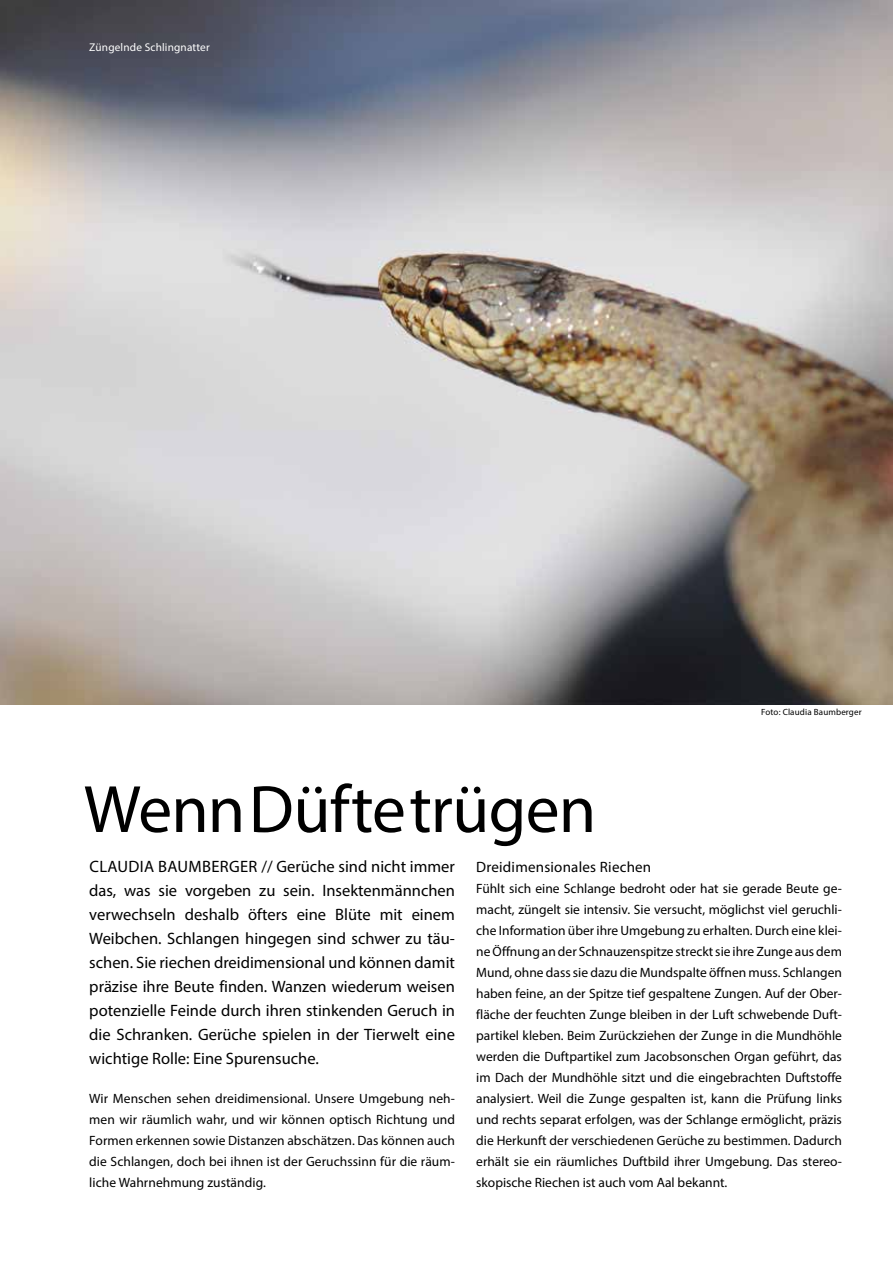
<style>
.page{position:relative;width:893px;height:1263px;background:#fff}
.page>*{position:absolute;margin:0;border:0;box-sizing:border-box;transform-origin:0 0}
.t1{font:67.5px "Myriad Pro";letter-spacing:-.01em;color:#000}
.t2{font:16.5px/24px "Myriad Pro";color:#000;text-align:justify}
.t3{font:15px "Myriad Pro";letter-spacing:.015em;color:#000}
.t4{font:13.5px/21px "Myriad Pro";letter-spacing:.005em;color:#000;text-align:justify}
.t5{font:11.25px "Myriad Pro";letter-spacing:.015em;color:#fff}
.t6{font:9px "Myriad Pro";letter-spacing:.015em;color:#000}
</style>
<div class="page">
<img style="left:0;top:0;width:893px;height:705px">
<p class="t5" style="left:89px;top:40px;width:122px">Züngelnde Schlingnatter</p>
<p class="t6" style="left:761px;top:706px;width:102px">Foto: Claudia Baumberger</p>
<h1 class="t1" style="left:84px;top:768px;width:514px">Wenn Düfte trügen</h1>
<p class="t2" style="left:89px;top:854px;width:367px">CLAUDIA BAUMBERGER // Gerüche sind nicht immer das, was sie vorgeben zu sein. Insektenmännchen verwechseln deshalb öfters eine Blüte mit einem Weibchen. Schlangen hingegen sind schwer zu täu&shy;schen. Sie riechen dreidimensional und können damit präzise ihre Beute finden. Wanzen wiederum weisen potenzielle Feinde durch ihren stinkenden Geruch in die Schranken. Gerüche spielen in der Tierwelt eine wichtige Rolle: Eine Spurensuche.</p>
<p class="t4" style="left:89px;top:1087px;width:367px">Wir Menschen sehen dreidimensional. Unsere Umgebung neh&shy;men wir räumlich wahr, und wir können optisch Richtung und Formen erkennen sowie Distanzen abschätzen. Das können auch die Schlangen, doch bei ihnen ist der Geruchssinn für die räum&shy;liche Wahrnehmung zuständig.</p>
<p class="t3" style="left:476px;top:857px;width:177px">Dreidimensionales Riechen</p>
<p class="t4" style="left:476px;top:877px;width:367px">Fühlt sich eine Schlange bedroht oder hat sie gerade Beute ge&shy;macht, züngelt sie intensiv. Sie versucht, möglichst viel geruchli&shy;che Information über ihre Umgebung zu erhalten. Durch eine klei&shy;ne Öffnung an der Schnauzenspitze streckt sie ihre Zunge aus dem Mund, ohne dass sie dazu die Mundspalte öffnen muss. Schlangen haben feine, an der Spitze tief gespaltene Zungen. Auf der Ober&shy;fläche der feuchten Zunge bleiben in der Luft schwebende Duft&shy;partikel kleben. Beim Zurückziehen der Zunge in die Mundhöhle werden die Duftpartikel zum Jacobsonschen Organ geführt, das im Dach der Mundhöhle sitzt und die eingebrachten Duftstoffe analysiert. Weil die Zunge gespalten ist, kann die Prüfung links und rechts separat erfolgen, was der Schlange ermöglicht, präzis die Herkunft der verschiedenen Gerüche zu bestimmen. Dadurch erhält sie ein räumliches Duftbild ihrer Umgebung. Das stereo&shy;skopische Riechen ist auch vom Aal bekannt.</p>
</div>
